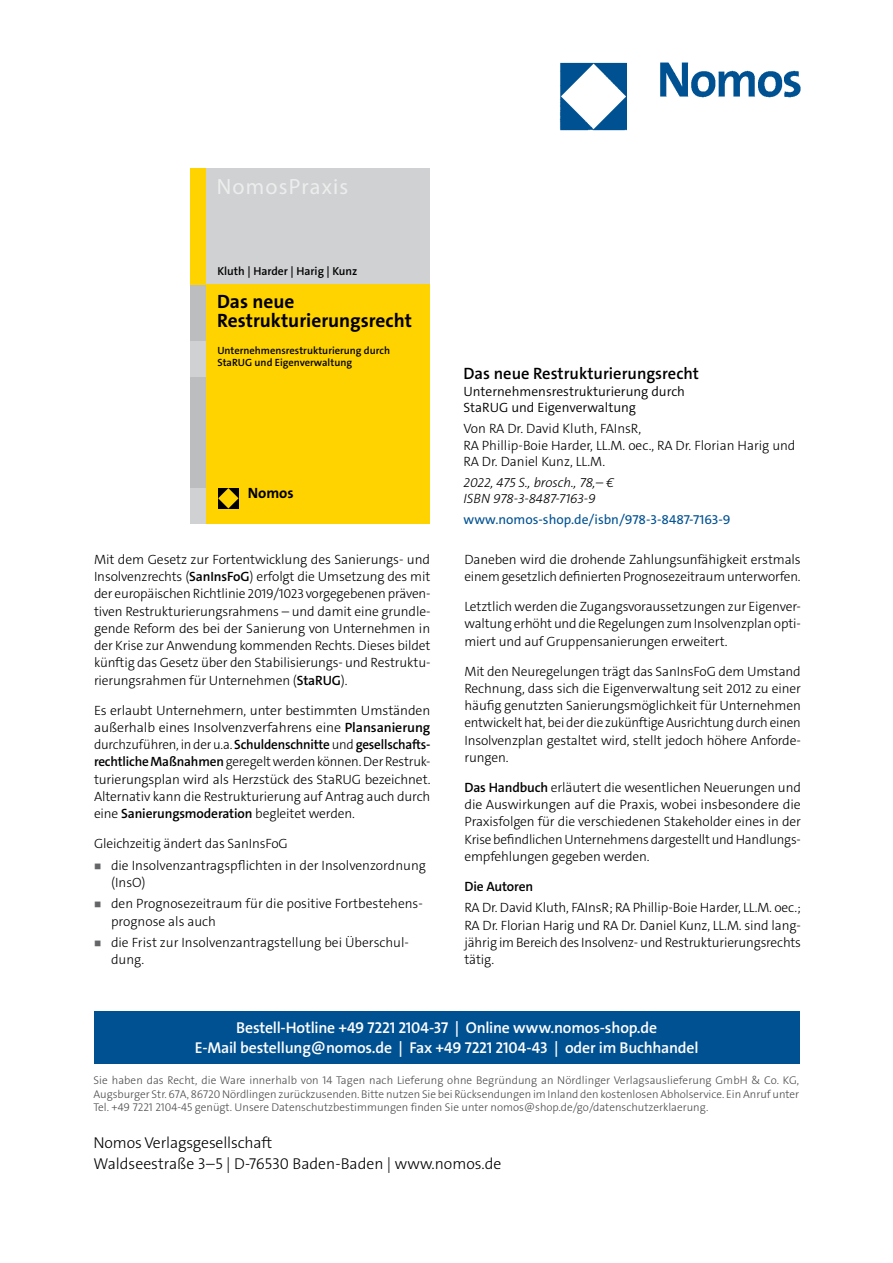
<style>
.page{position:relative;width:893px;height:1263px;background:#fff}
.page>*{position:absolute;margin:0;border:0;box-sizing:border-box;transform-origin:0 0}
.t1{font:22.2px "Myriad Pro";letter-spacing:.055em;color:#eceded}
.t2{font:700 19.35px/18.8px "The Sans Os F";color:#000}
.t3{font:600 16.5px "The Sans C5";color:#000}
.t4{font:600 15.75px/21px "The Sans Os F";letter-spacing:-.01em;color:#fff;text-align:center}
.t5{font:300 15.75px/21px "The Sans Os F";color:#000}
.t6{font:700 15px "The Sans Os F";color:#000}
.t7{font:300 13.5px/17.2px "The Sans C5";letter-spacing:-.01em;color:#000;text-align:justify}
.t8{font:300 13.5px/16.5px "The Sans C5";color:#000}
.t9{font:italic 300 13.5px/16.5px "The Sans C5";color:#000}
.t10{font:13.5px "The Sans C5";color:#005192}
.t11{font:600 13.5px "The Sans C5";letter-spacing:-.01em;color:#000}
.t12{font:600 11.55px "The Sans Os F";color:#000}
.t13{font:300 11.25px/13.5px "The Sans Os F";color:#4b4b4d;text-align:justify}
.t14{font:600 10.5px/11.6px "The Sans Os F";color:#000}
.s1{font-weight:600}
</style>
<div class="page">
<img style="left:559px;top:62px;width:242px;height:69px">
<div style="left:94px;top:1011px;width:705px;height:52px;background:#005192"></div>
<div style="left:194px;top:168px;width:236px;height:116px;background:#d0d1d2"></div>
<div style="left:194px;top:284px;width:236px;height:240px;background:#ffd300"></div>
<div style="left:190px;top:284px;width:16px;height:57px;background:#bbbdbe"></div>
<div style="left:190px;top:341px;width:16px;height:36px;background:#d0d1d2"></div>
<div style="left:190px;top:377px;width:16px;height:112px;background:#bbbdbe"></div>
<div style="left:190px;top:489px;width:16px;height:35px;background:#d0d1d2"></div>
<div style="left:190px;top:168px;width:16px;height:116px;background:#ffd300"></div>
<svg style="left:218px;top:488px;width:21px;height:20px"></svg>
<h1 class="t1" style="left:217px;top:173px;width:133px">NomosPraxis</h1>
<p class="t12" style="left:217px;top:263px;width:141px">Kluth | Harder | Harig | Kunz</p>
<h2 class="t2" style="left:217px;top:292px;width:197px">Das neue<br>Restrukturierungsrecht</h2>
<p class="t14" style="left:217px;top:345px;width:174px">Unternehmensrestrukturierung durch<br>StaRUG und Eigenverwaltung</p>
<p class="t6" style="left:248px;top:483px;width:48px">Nomos</p>
<p class="t7" style="left:94px;top:551px;width:338px">Mit dem Gesetz zur Fortentwicklung des Sanierungs- und Insolvenzrechts (<span class="s1">SanInsFoG</span>) erfolgt die Umsetzung des mit der europäischen Richtlinie 2019/1023 vorgegebenen präven&shy;tiven Restrukturierungsrahmens – und damit eine grundle&shy;gende Reform des bei der Sanierung von Unternehmen in der Krise zur Anwendung kommenden Rechts. Dieses bildet künftig das Gesetz über den Stabilisierungs- und Restruktu&shy;rierungsrahmen für Unternehmen (<span class="s1">StaRUG</span>).</p>
<p class="t7" style="left:94px;top:701px;width:338px">Es erlaubt Unternehmern, unter bestimmten Umständen außerhalb eines Insolvenzverfahrens eine <span class="s1">Plansanierung </span>durchzuführen, in der u.a. <span class="s1">Schuldenschnitte</span> und <span class="s1">gesellschafts&shy;rechtliche Maßnahmen</span> geregelt werden können. Der Restruk&shy;turierungsplan wird als Herzstück des StaRUG bezeichnet.<br>Alternativ kann die Restrukturierung auf Antrag auch durch eine <span class="s1">Sanierungsmoderation</span> begleitet werden.</p>
<p class="t7" style="left:111px;top:833px;width:316px;line-height:21.5px;text-indent:-17px">Gleichzeitig ändert das SanInsFoG<br>die Insolvenzantragspflichten in der Insolvenzordnung</p>
<p class="t7" style="left:111px;top:872px;width:313px;line-height:21.5px">(InsO)<br>den Prognosezeitraum für die positive Fortbestehens-</p>
<p class="t7" style="left:111px;top:910px;width:299px;line-height:21.5px">prognose als auch<br>die Frist zur Insolvenzantragstellung bei Überschul-</p>
<p class="t7" style="left:111px;top:951px;width:35px">dung.</p>
<p class="t3" style="left:463px;top:363px;width:237px">Das neue Restrukturierungsrecht</p>
<p class="t8" style="left:463px;top:383px;width:223px">Unternehmensrestrukturierung durch<br>StaRUG und Eigenverwaltung</p>
<p class="t7" style="left:463px;top:420px;width:333px;line-height:16.5px;text-align:left">Von RA Dr. David Kluth, FAInsR,<br>RA Phillip-Boie Harder, LL.M. oec., RA Dr. Florian Harig und<br>RA Dr. Daniel Kunz, LL.M.</p>
<p class="t9" style="left:463px;top:474px;width:152px">2022, 475 S., brosch., 78,– €<br>ISBN 978-3-8487-7163-9</p>
<p class="t10" style="left:463px;top:511px;width:269px">www.nomos-shop.de/isbn/978-3-8487-7163-9</p>
<p class="t7" style="left:464px;top:551px;width:338px">Daneben wird die drohende Zahlungsunfähigkeit erstmals einem gesetzlich definierten Prognosezeitraum unterworfen.</p>
<p class="t7" style="left:464px;top:598px;width:338px">Letztlich werden die Zugangsvoraussetzungen zur Eigenver&shy;waltung erhöht und die Regelungen zum Insolvenzplan opti&shy;miert und auf Gruppensanierungen erweitert.</p>
<p class="t7" style="left:464px;top:662px;width:338px">Mit den Neuregelungen trägt das SanInsFoG dem Umstand Rechnung, dass sich die Eigenverwaltung seit 2012 zu einer häufig genutzten Sanierungsmöglichkeit für Unternehmen entwickelt hat, bei der die zukünftige Ausrichtung durch einen Insolvenzplan gestaltet wird, stellt jedoch höhere Anforde&shy;rungen.</p>
<p class="t7" style="left:464px;top:779px;width:338px"><span class="s1">Das Handbuch</span> erläutert die wesentlichen Neuerungen und die Auswirkungen auf die Praxis, wobei insbesondere die Praxisfolgen für die verschiedenen Stakeholder eines in der Krise befindlichen Unternehmens dargestellt und Handlungs&shy;empfehlungen gegeben werden.</p>
<p class="t11" style="left:464px;top:878px;width:70px">Die Autoren</p>
<p class="t7" style="left:464px;top:899px;width:338px">RA Dr. David Kluth, FAInsR; RA Phillip-Boie Harder, LL.M. oec.; RA Dr. Florian Harig und RA Dr. Daniel Kunz, LL.M. sind lang&shy;jährig im Bereich des Insolvenz- und Restrukturierungsrechts tätig.</p>
<p class="t4" style="left:195px;top:1017px;width:505px">Bestell-Hotline +49 7221 2104-37 | Online www.nomos-shop.de<br>E-Mail bestellung@nomos.de | Fax +49 7221 2104-43 | oder im Buchhandel</p>
<p class="t13" style="left:94px;top:1074px;width:707px">Sie haben das Recht, die Ware innerhalb von 14 Tagen nach Lieferung ohne Begründung an Nördlinger Verlagsauslieferung GmbH &amp; Co. KG, Augsburger Str. 67A, 86720 Nördlingen zurückzusenden. Bitte nutzen Sie bei Rücksendungen im Inland den kostenlosen Abholservice. Ein Anruf unter Tel. +49 7221 2104-45 genügt. Unsere Datenschutzbestimmungen finden Sie unter nomos@shop.de/go/datenschutzerklaerung.</p>
<p class="t5" style="left:94px;top:1133px;width:409px">Nomos Verlagsgesellschaft<br>Waldseestraße 3–5 | D-76530 Baden-Baden | www.nomos.de</p>
</div>
